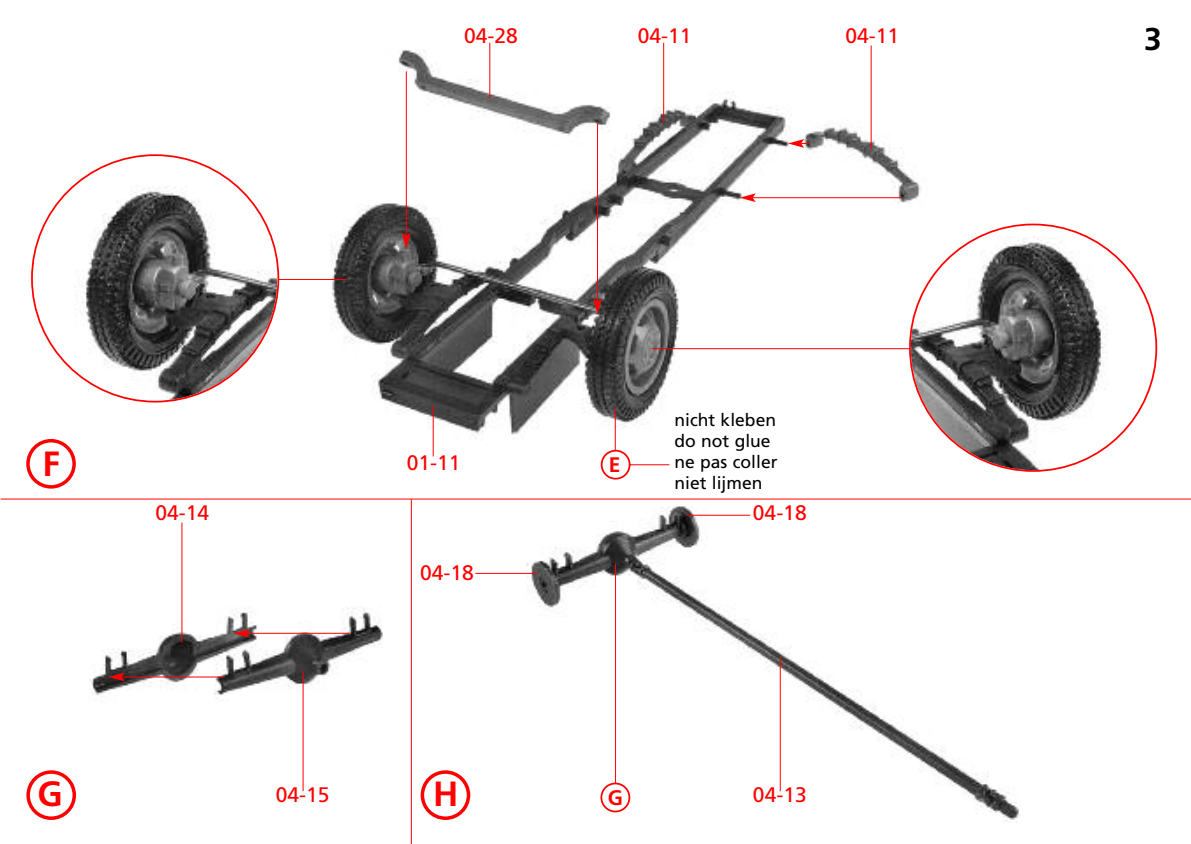
<style>
.page{position:relative;width:1191px;height:844px;background:#fff}
.page>*{position:absolute;margin:0;border:0;box-sizing:border-box;transform-origin:0 0}
.t1{font:700 35px "Frutiger";color:#f00}
.t2{font:700 31.5px "Frutiger";color:#000}
.t3{font:21px "Frutiger";color:#f00}
.t4{font:700 21px "Frutiger";color:#f00}
.t5{font:17.5px/21px "Frutiger";color:#000}
</style>
<div class="page">
<hr style="left:411px;top:499px;width:1px;height:344px;background:#f00">
<hr style="left:1px;top:498px;width:1190px;height:1px;background:#f00">
<img style="left:331px;top:50px;width:590px;height:390px">
<svg style="left:31px;top:154px;width:248px;height:248px"></svg>
<svg style="left:909px;top:223px;width:248px;height:248px"></svg>
<hr style="left:489px;top:43px;width:1px;height:56px;background:#f00">
<hr style="left:663px;top:43px;width:1px;height:80px;background:#f00">
<hr style="left:870px;top:45px;width:1px;height:105px;background:#f00">
<svg style="left:601px;top:449px;width:29px;height:30px"></svg>
<svg style="left:26px;top:439px;width:50px;height:49px"></svg>
<hr style="left:652px;top:348px;width:258px;height:1px;background:#f00">
<hr style="left:629px;top:464px;width:40px;height:1px;background:#f00">
<hr style="left:278px;top:279px;width:69px;height:1px;background:#f00">
<hr style="left:615px;top:408px;width:1px;height:43px;background:#f00">
<hr style="left:433px;top:405px;width:1px;height:51px;background:#f00">
<svg style="left:788px;top:139px;width:21px;height:9px"></svg>
<hr style="left:752px;top:197px;width:148px;height:1px;background:#f00">
<svg style="left:739px;top:193px;width:16px;height:9px"></svg>
<hr style="left:597px;top:123px;width:1px;height:178px;background:#f00">
<svg style="left:593px;top:298px;width:9px;height:16px"></svg>
<hr style="left:406px;top:71px;width:1px;height:165px;background:#f00">
<svg style="left:402px;top:233px;width:9px;height:16px"></svg>
<img style="left:90px;top:606px;width:293px;height:96px">
<img style="left:525px;top:506px;width:495px;height:315px">
<hr style="left:181px;top:522px;width:1px;height:120px;background:#f00">
<hr style="left:122px;top:676px;width:102px;height:1px;background:#f00">
<svg style="left:108px;top:672px;width:17px;height:9px"></svg>
<hr style="left:246px;top:632px;width:103px;height:1px;background:#f00">
<svg style="left:233px;top:628px;width:17px;height:9px"></svg>
<svg style="left:26px;top:770px;width:50px;height:49px"></svg>
<svg style="left:420px;top:770px;width:50px;height:49px"></svg>
<svg style="left:600px;top:782px;width:30px;height:30px"></svg>
<hr style="left:303px;top:670px;width:1px;height:121px;background:#f00">
<hr style="left:780px;top:657px;width:1px;height:134px;background:#f00">
<hr style="left:686px;top:514px;width:64px;height:1px;background:#f00">
<hr style="left:475px;top:572px;width:62px;height:1px;background:#f00">
<hr style="left:615px;top:563px;width:1px;height:220px;background:#f00">
<p class="t3" style="left:464px;top:27px;width:55px">04-28</p>
<p class="t3" style="left:638px;top:27px;width:55px">04-11</p>
<p class="t3" style="left:845px;top:27px;width:55px">04-11</p>
<h2 class="t2" style="left:1144px;top:27px;width:19px">3</h2>
<h1 class="t1" style="left:43px;top:449px;width:19px">F</h1>
<p class="t4" style="left:609px;top:456px;width:13px">E</p>
<p class="t3" style="left:407px;top:454px;width:55px">01-11</p>
<p class="t5" style="left:674px;top:410px;width:105px">nicht kleben do not glue ne pas coller niet lijmen</p>
<p class="t3" style="left:156px;top:504px;width:55px">04-14</p>
<p class="t3" style="left:753px;top:504px;width:55px">04-18</p>
<p class="t3" style="left:420px;top:564px;width:55px">04-18</p>
<h1 class="t1" style="left:37px;top:779px;width:27px">G</h1>
<p class="t3" style="left:276px;top:786px;width:55px">04-15</p>
<h1 class="t1" style="left:433px;top:779px;width:27px">H</h1>
<p class="t4" style="left:608px;top:789px;width:17px">G</p>
<p class="t3" style="left:753px;top:786px;width:55px">04-13</p>
</div>
